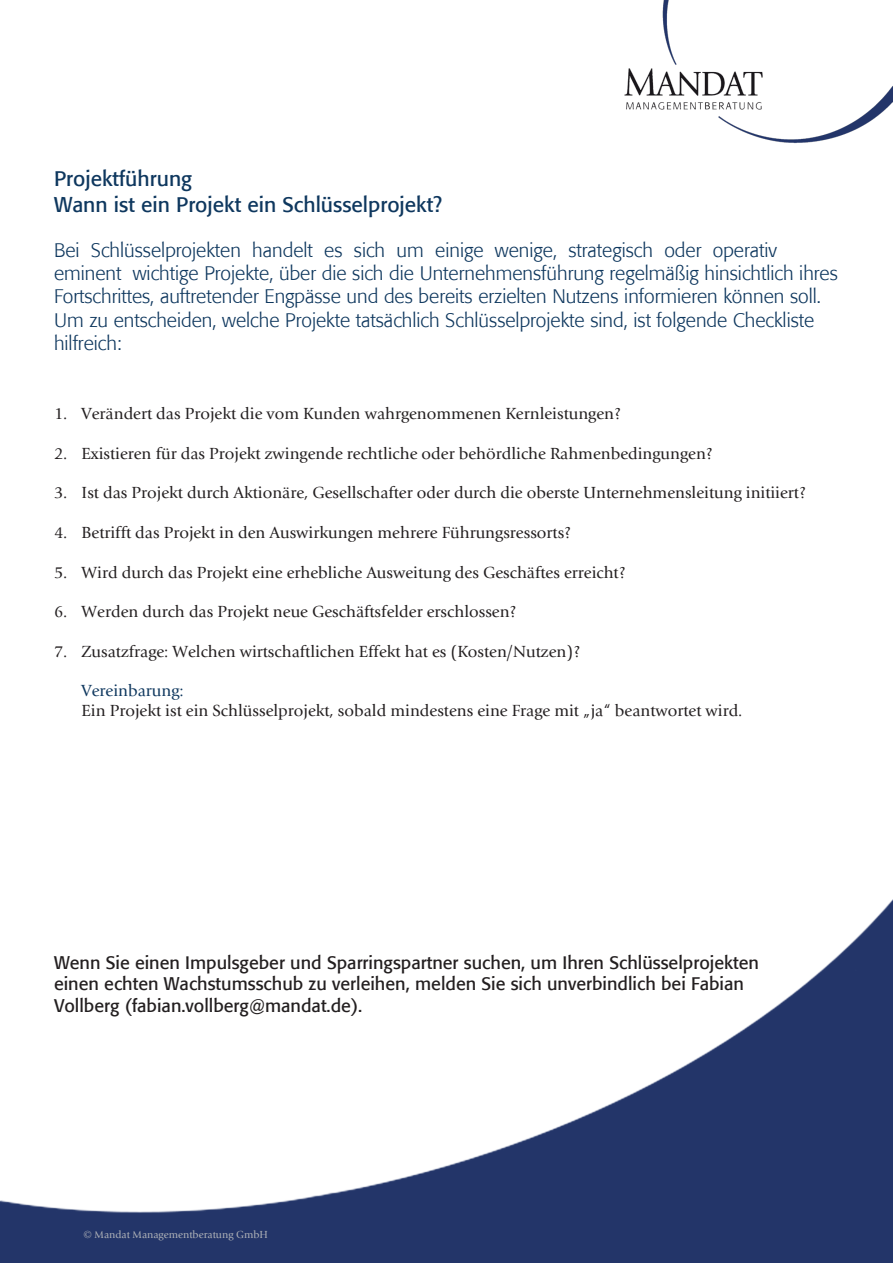
<style>
.page{position:relative;width:893px;height:1263px;background:#fff}
.page>*{position:absolute;margin:0;border:0;box-sizing:border-box;transform-origin:0 0}
.t1{font:21px/25.2px "Formata BQ";color:#0e375e}
.t2{font:300 19.5px/23.4px "Formata BQ";color:#0e375e}
.t3{font:18px/21.6px "Formata BQ";color:#231f20}
.t4{font:16.5px "Giovanni EF";color:#231f20}
.t5{font:16.5px "Giovanni EF";color:#0e375e}
.t6{font:10.5px "Giovanni EF";color:#b0b3b8}
</style>
<div class="page">
<img style="left:0;top:899px;width:893px;height:364px">
<img style="left:624px;top:0;width:269px;height:143px">
<p class="t1" style="left:54px;top:166px;width:390px">Projektführung<br>Wann ist ein Projekt ein Schlüsselprojekt?</p>
<p class="t2" style="left:54px;top:238px;width:785px">Bei Schlüsselprojekten handelt es sich um einige wenige, strategisch oder operativ eminent wichtige Projekte, über die sich die Unternehmensführung regelmäßig hinsichtlich ihres Fortschrittes, auftretender Engpässe und des bereits erzielten Nutzens informieren können soll.<br>Um zu entscheiden, welche Projekte tatsächlich Schlüsselprojekte sind, ist folgende Checkliste hilfreich:</p>
<p class="t4" style="left:54px;top:404px;width:15px">1.</p>
<p class="t4" style="left:54px;top:444px;width:15px">2.</p>
<p class="t4" style="left:54px;top:483px;width:15px">3.</p>
<p class="t4" style="left:54px;top:523px;width:15px">4.</p>
<p class="t4" style="left:54px;top:563px;width:15px">5.</p>
<p class="t4" style="left:54px;top:602px;width:15px">6.</p>
<p class="t4" style="left:54px;top:642px;width:15px">7.</p>
<p class="t4" style="left:82px;top:404px;width:541px">Verändert das Projekt die vom Kunden wahrgenommenen Kernleistungen?</p>
<p class="t4" style="left:82px;top:444px;width:633px">Existieren für das Projekt zwingende rechtliche oder behördliche Rahmenbedingungen?</p>
<p class="t4" style="left:82px;top:483px;width:726px">Ist das Projekt durch Aktionäre, Gesellschafter oder durch die oberste Unternehmensleitung initiiert?</p>
<p class="t4" style="left:82px;top:523px;width:491px">Betrifft das Projekt in den Auswirkungen mehrere Führungsressorts?</p>
<p class="t4" style="left:82px;top:563px;width:545px">Wird durch das Projekt eine erhebliche Ausweitung des Geschäftes erreicht?</p>
<p class="t4" style="left:82px;top:602px;width:436px">Werden durch das Projekt neue Geschäftsfelder erschlossen?</p>
<p class="t4" style="left:82px;top:642px;width:500px">Zusatzfrage: Welchen wirtschaftlichen Effekt hat es (Kosten/Nutzen)?</p>
<p class="t5" style="left:82px;top:681px;width:104px">Vereinbarung:</p>
<p class="t4" style="left:82px;top:701px;width:662px">Ein Projekt ist ein Schlüsselprojekt, sobald mindestens eine Frage mit „ja“ beantwortet wird.</p>
<p class="t3" style="left:54px;top:951px;width:706px">Wenn Sie einen Impulsgeber und Sparringspartner suchen, um Ihren Schlüsselprojekten einen echten Wachstumsschub zu verleihen, melden Sie sich unverbindlich bei Fabian<br>Vollberg (fabian.vollberg@mandat.de).</p>
<p class="t6" style="left:84px;top:1228px;width:186px">© Mandat Managementberatung GmbH</p>
</div>
